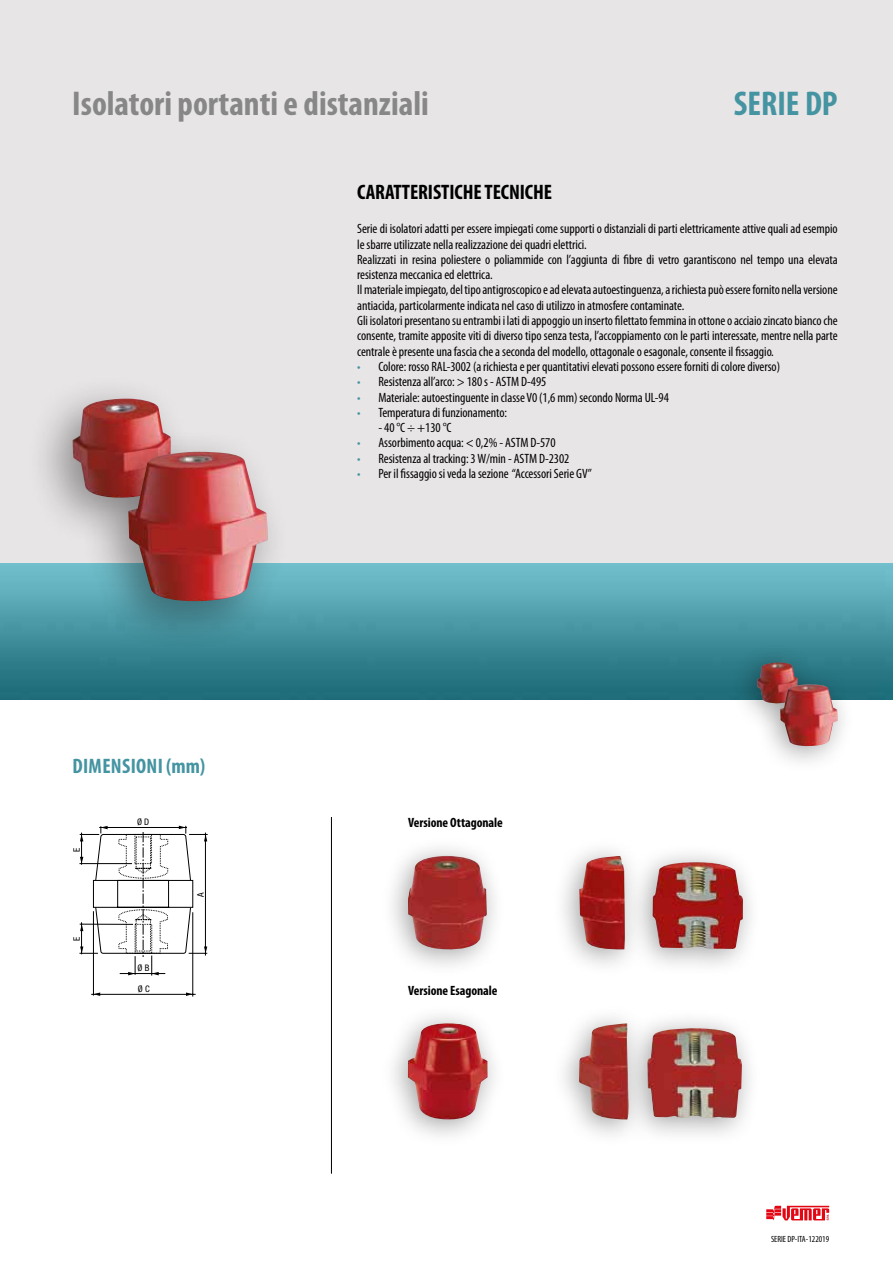
<style>
.page{position:relative;width:893px;height:1263px;background:#fff}
.page>*{position:absolute;margin:0;border:0;box-sizing:border-box;transform-origin:0 0}
.t1{font:700 condensed 34.5px "Myriad Pro";color:#878787}
.t2{font:700 condensed 34.5px "Myriad Pro";color:#4594a2}
.t3{font:700 condensed 21px "Myriad Pro";letter-spacing:-.005em;color:#000}
.t4{font:700 condensed 21px "Myriad Pro";letter-spacing:.015em;color:#4594a2}
.t5{font:condensed 13.5px/15.3px "Myriad Pro";letter-spacing:-.005em;color:#000}
.t6{font:700 condensed 13.5px "Myriad Pro";letter-spacing:-.005em;color:#000}
.t7{font:condensed 9px "Myriad Pro";color:#000}
.t8{font:condensed 9px "Helvetica Neue";color:#000}
.s1{color:#4594a2}
</style>
<div class="page">
<div style="left:0;top:0;width:893px;height:631px;background:#e8e5e6"></div>
<img style="left:0;top:563px;width:893px;height:136px">
<svg style="left:766px;top:1206px;width:63px;height:14px"></svg>
<div style="left:23px;top:374px;width:172px;height:174px;background:#000;opacity:.4"></div>
<img style="left:72px;top:399px;width:99px;height:99px">
<div style="left:730px;top:643px;width:86px;height:88px;background:#000;opacity:.35"></div>
<img style="left:757px;top:662px;width:41px;height:3px">
<div style="left:552px;top:1004px;width:209px;height:142px;background:#000;opacity:.35"></div>
<img style="left:578px;top:1023px;width:164px;height:96px">
<div style="left:552px;top:837px;width:210px;height:140px;background:#000;opacity:.35"></div>
<img style="left:579px;top:856px;width:164px;height:94px">
<div style="left:380px;top:836px;width:126px;height:141px;background:#000;opacity:.35"></div>
<img style="left:408px;top:856px;width:79px;height:94px">
<div style="left:380px;top:1004px;width:126px;height:143px;background:#000;opacity:.35"></div>
<img style="left:408px;top:1023px;width:80px;height:97px">
<svg style="left:79px;top:826px;width:129px;height:149px"></svg>
<svg style="left:93px;top:992px;width:7px;height:4px"></svg>
<hr style="left:93px;top:911px;width:1px;height:84px;background:#000">
<hr style="left:193px;top:912px;width:1px;height:84px;background:#000">
<hr style="left:91px;top:994px;width:105px;height:1px;background:#000">
<svg style="left:186px;top:992px;width:7px;height:4px"></svg>
<hr style="left:331px;top:817px;width:1px;height:357px;background:#000">
<div style="left:78px;top:427px;width:214px;height:224px;background:#000;opacity:.4"></div>
<img style="left:128px;top:452px;width:140px;height:149px">
<div style="left:753px;top:665px;width:103px;height:109px;background:#000;opacity:.35"></div>
<img style="left:780px;top:684px;width:58px;height:62px">
<h1 class="t1" style="left:72px;top:82px;width:358px">Isolatori portanti e distanziali</h1>
<h1 class="t2" style="left:734px;top:82px;width:105px">SERIE DP</h1>
<h2 class="t4" style="left:72px;top:752px;width:134px">DIMENSIONI (mm)</h2>
<p class="t8" style="left:71px;top:852px;width:6px;rotate:-90deg">E</p>
<p class="t8" style="left:71px;top:941px;width:6px;rotate:-90deg">E</p>
<p class="t8" style="left:137px;top:816px;width:14px">Ø D</p>
<p class="t8" style="left:138px;top:963px;width:13px">Ø B</p>
<p class="t8" style="left:138px;top:983px;width:13px">Ø C</p>
<p class="t8" style="left:195px;top:897px;width:6px;rotate:-90deg">A</p>
<h2 class="t3" style="left:357px;top:178px;width:196px">CARATTERISTICHE TECNICHE</h2>
<p class="t5" style="left:357px;top:221px;width:482px">Serie di isolatori adatti per essere impiegati come supporti o distanziali di parti elettricamente attive quali ad esempio le sbarre utilizzate nella realizzazione dei quadri elettrici.<br>Realizzati in resina poliestere o poliammide con l’aggiunta di fibre di vetro garantiscono nel tempo una elevata resistenza meccanica ed elettrica.<br>Il materiale impiegato, del tipo antigroscopico e ad elevata autoestinguenza, a richiesta può essere fornito nella versione antiacida, particolarmente indicata nel caso di utilizzo in atmosfere contaminate.<br>Gli isolatori presentano su entrambi i lati di appoggio un inserto filettato femmina in ottone o acciaio zincato bianco che consente, tramite apposite viti di diverso tipo senza testa, l’accoppiamento con le parti interessate, mentre nella parte centrale è presente una fascia che a seconda del modello, ottagonale o esagonale, consente il fissaggio.</p>
<p class="t5" style="left:357px;top:359px;width:424px"><span class="s1">•</span> Colore: rosso RAL-3002 (a richiesta e per quantitativi elevati possono essere forniti di colore diverso)</p>
<p class="t5" style="left:357px;top:374px;width:191px"><span class="s1">•</span> Resistenza all’arco: &gt; 180 s - ASTM D-495</p>
<p class="t5" style="left:357px;top:389px;width:313px"><span class="s1">•</span> Materiale: autoestinguente in classe V0 (1,6 mm) secondo Norma UL-94</p>
<p class="t5" style="left:357px;top:405px;width:152px"><span class="s1">•</span> Temperatura di funzionamento:</p>
<p class="t5" style="left:378px;top:420px;width:74px">- 40 °C ÷ +130 °C</p>
<p class="t5" style="left:357px;top:435px;width:200px"><span class="s1">•</span> Assorbimento acqua: &lt; 0,2% - ASTM D-570</p>
<p class="t5" style="left:357px;top:450px;width:214px"><span class="s1">•</span> Resistenza al tracking: 3 W/min - ASTM D-2302</p>
<p class="t5" style="left:357px;top:466px;width:236px"><span class="s1">•</span> Per il fissaggio si veda la sezione “Accessori Serie GV”</p>
<p class="t6" style="left:408px;top:814px;width:96px">Versione Ottagonale</p>
<p class="t6" style="left:408px;top:982px;width:91px">Versione Esagonale</p>
<p class="t7" style="left:771px;top:1233px;width:60px">SERIE DP-ITA-122019</p>
</div>
